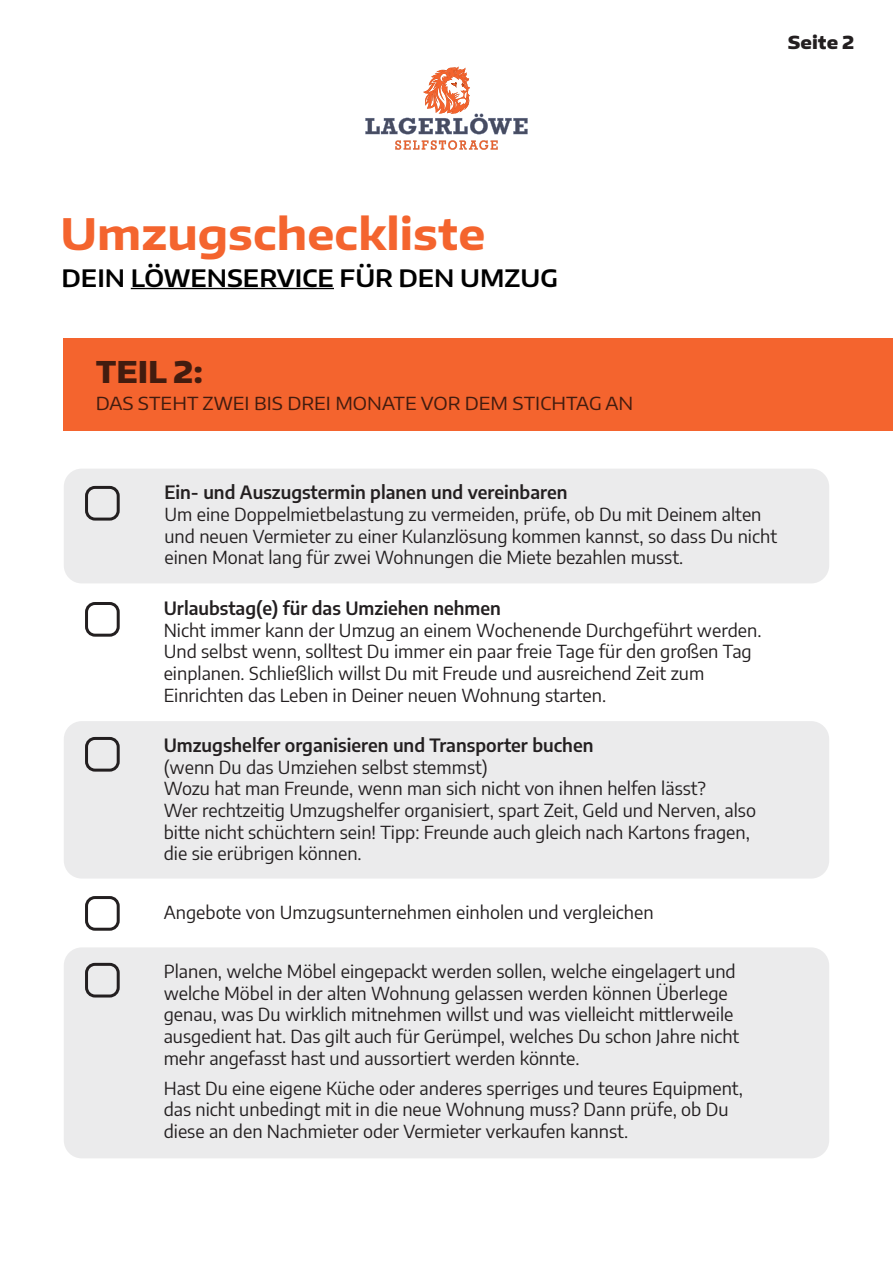
<style>
.page{position:relative;width:893px;height:1263px;background:#fff}
.page>*{position:absolute;margin:0;border:0;box-sizing:border-box;transform-origin:0 0}
.t1{font:700 43.35px "Encode Sans Wide";color:#f4642e}
.t2{font:800 30px "Encode Sans Wide";color:#421c0f}
.t3{font:600 24px "Encode Sans Wide";color:#000}
.t4{font:18px/21.6px "Encode Sans";color:#231f20}
.t5{font:600 18px/21.6px "Encode Sans";color:#231f20}
.t6{font:18px "Encode Sans Wide";color:#421c0f}
.t7{font:800 18px "Encode Sans Wide";color:#231f20}
.s1{font-weight:400}
</style>
<div class="page">
<svg style="left:365px;top:66px;width:163px;height:84px"></svg>
<div style="left:64px;top:469px;width:765px;height:114px;background:#ebebec;border-radius:18px"></div>
<div style="left:64px;top:721px;width:765px;height:157px;background:#ebebec;border-radius:18px"></div>
<div style="left:64px;top:947px;width:765px;height:211px;background:#ebebec;border-radius:18px"></div>
<div style="left:85px;top:486px;width:35px;height:35px;border:3px solid #231f20;border-radius:9px"></div>
<div style="left:85px;top:602px;width:35px;height:35px;border:3px solid #231f20;border-radius:9px"></div>
<div style="left:85px;top:737px;width:35px;height:35px;border:3px solid #231f20;border-radius:9px"></div>
<div style="left:85px;top:963px;width:35px;height:34px;border:3px solid #231f20;border-radius:9px"></div>
<div style="left:85px;top:896px;width:35px;height:35px;border:3px solid #231f20;border-radius:9px"></div>
<div style="left:64px;top:338px;width:829px;height:93px;background:#f4642e"></div>
<hr style="left:131px;top:288px;width:203px;height:1px;background:#000">
<p class="t7" style="left:788px;top:31px;width:68px">Seite 2</p>
<p class="t1" style="left:61px;top:206px;width:426px">Umzugscheckliste</p>
<p class="t3" style="left:62px;top:262px;width:498px">DEIN LÖWENSERVICE FÜR DEN UMZUG</p>
<p class="t2" style="left:96px;top:352px;width:109px">TEIL 2:</p>
<p class="t6" style="left:96px;top:391px;width:539px">DAS STEHT ZWEI BIS DREI MONATE VOR DEM STICHTAG AN</p>
<p class="t5" style="left:164px;top:481px;width:404px">Ein- und Auszugstermin planen und vereinbaren</p>
<p class="t4" style="left:164px;top:503px;width:614px">Um eine Doppelmietbelastung zu vermeiden, prüfe, ob Du mit Deinem alten und neuen Vermieter zu einer Kulanzlösung kommen kannst, so dass Du nicht einen Monat lang für zwei Wohnungen die Miete bezahlen musst.</p>
<p class="t5" style="left:164px;top:597px;width:339px">Urlaubstag(e) für das Umziehen nehmen</p>
<p class="t4" style="left:164px;top:618px;width:599px">Nicht immer kann der Umzug an einem Wochenende Durchgeführt werden.<br>Und selbst wenn, solltest Du immer ein paar freie Tage für den großen Tag einplanen. Schließlich willst Du mit Freude und ausreichend Zeit zum Einrichten das Leben in Deiner neuen Wohnung starten.</p>
<p class="t5" style="left:164px;top:734px;width:431px">Umzugshelfer organisieren und Transporter buchen <span class="s1">(wenn Du das Umziehen selbst stemmst)</span></p>
<p class="t4" style="left:164px;top:777px;width:594px">Wozu hat man Freunde, wenn man sich nicht von ihnen helfen lässt?<br>Wer rechtzeitig Umzugshelfer organisiert, spart Zeit, Geld und Nerven, also bitte nicht schüchtern sein! Tipp: Freunde auch gleich nach Kartons fragen, die sie erübrigen können.</p>
<p class="t4" style="left:164px;top:901px;width:491px">Angebote von Umzugsunternehmen einholen und vergleichen</p>
<p class="t4" style="left:164px;top:960px;width:577px">Planen, welche Möbel eingepackt werden sollen, welche eingelagert und welche Möbel in der alten Wohnung gelassen werden können Überlege genau, was Du wirklich mitnehmen willst und was vielleicht mittlerweile ausgedient hat. Das gilt auch für Gerümpel, welches Du schon Jahre nicht mehr angefasst hast und aussortiert werden könnte.</p>
<p class="t4" style="left:164px;top:1076px;width:581px">Hast Du eine eigene Küche oder anderes sperriges und teures Equipment, das nicht unbedingt mit in die neue Wohnung muss? Dann prüfe, ob Du diese an den Nachmieter oder Vermieter verkaufen kannst.</p>
</div>
